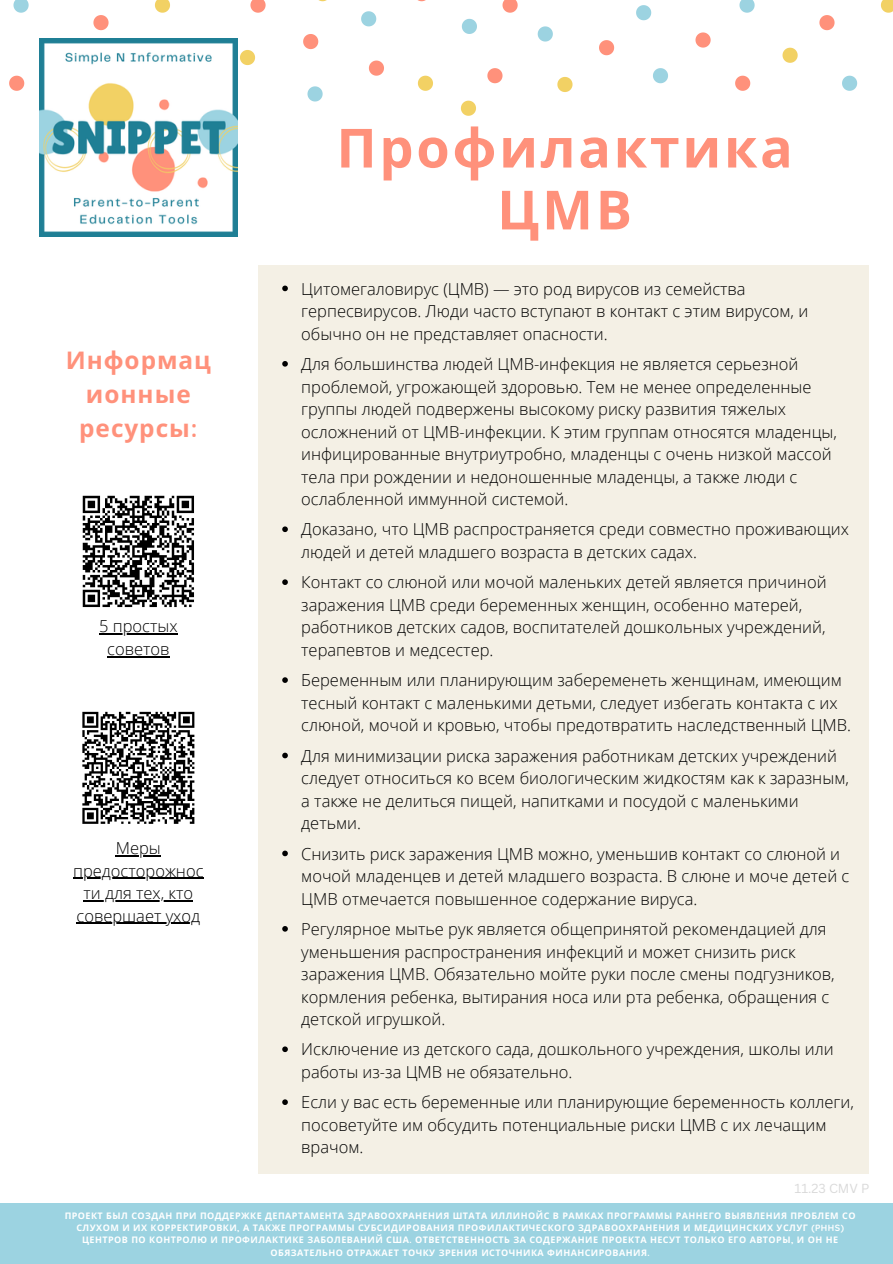
<style>
.page{position:relative;width:893px;height:1264px;background:#fff}
.page>*{position:absolute;margin:0;border:0;box-sizing:border-box;transform-origin:0 0}
.t1{font:700 54px/61.8px "Noto Sans";letter-spacing:.05em;color:#ff917b;text-align:center}
.t2{font:700 24.3px/33.8px "Noto Sans";letter-spacing:.04em;color:#ff917b;text-align:center}
.t3{font:300 16.5px/22.5px "Open Sans";color:#000}
.t4{font:12.75px "Canva Sans";color:#d9d9d9}
.t5{font:700 9px/12px "Noto Sans";letter-spacing:.05em;color:#fff;text-align:center}
.s1{font-family:"Quicksand"}
</style>
<div class="page">
<svg style="left:13px;top:0;width:16px;height:13px"></svg>
<svg style="left:307px;top:86px;width:15px;height:15px"></svg>
<svg style="left:361px;top:11px;width:15px;height:15px"></svg>
<svg style="left:155px;top:0;width:15px;height:13px"></svg>
<svg style="left:240px;top:50px;width:15px;height:15px"></svg>
<svg style="left:418px;top:76px;width:15px;height:15px"></svg>
<svg style="left:9px;top:76px;width:15px;height:15px"></svg>
<svg style="left:250px;top:0;width:15px;height:13px"></svg>
<svg style="left:93px;top:15px;width:15px;height:15px"></svg>
<svg style="left:303px;top:34px;width:15px;height:15px"></svg>
<svg style="left:369px;top:61px;width:15px;height:15px"></svg>
<svg style="left:739px;top:0;width:15px;height:13px"></svg>
<svg style="left:842px;top:76px;width:15px;height:15px"></svg>
<svg style="left:636px;top:5px;width:15px;height:15px"></svg>
<svg style="left:653px;top:68px;width:15px;height:15px"></svg>
<svg style="left:537px;top:26px;width:16px;height:16px"></svg>
<svg style="left:462px;top:19px;width:15px;height:15px"></svg>
<svg style="left:880px;top:0;width:12px;height:13px"></svg>
<svg style="left:557px;top:77px;width:15px;height:15px"></svg>
<svg style="left:461px;top:101px;width:15px;height:15px"></svg>
<svg style="left:782px;top:48px;width:15px;height:15px"></svg>
<svg style="left:695px;top:32px;width:15px;height:16px"></svg>
<svg style="left:735px;top:76px;width:15px;height:15px"></svg>
<svg style="left:487px;top:68px;width:15px;height:15px"></svg>
<svg style="left:502px;top:0;width:15px;height:13px"></svg>
<svg style="left:819px;top:15px;width:15px;height:15px"></svg>
<svg style="left:599px;top:40px;width:15px;height:15px"></svg>
<div style="left:259px;top:265px;width:610px;height:657px;background:#f4f0e5"></div>
<div style="left:0;top:1203px;width:892px;height:60px;background:#9cd3e1"></div>
<div style="left:259px;top:516px;width:610px;height:657px;background:#f4f0e5"></div>
<svg style="left:282px;top:285px;width:6px;height:6px"></svg>
<svg style="left:282px;top:361px;width:6px;height:5px"></svg>
<svg style="left:282px;top:526px;width:6px;height:6px"></svg>
<svg style="left:282px;top:579px;width:6px;height:6px"></svg>
<svg style="left:282px;top:677px;width:6px;height:6px"></svg>
<svg style="left:282px;top:752px;width:6px;height:6px"></svg>
<svg style="left:282px;top:850px;width:6px;height:6px"></svg>
<svg style="left:282px;top:926px;width:6px;height:5px"></svg>
<svg style="left:282px;top:1046px;width:6px;height:6px"></svg>
<svg style="left:282px;top:1099px;width:6px;height:5px"></svg>
<hr style="left:99px;top:633px;width:79px;height:1px;background:#000">
<hr style="left:107px;top:656px;width:62px;height:1px;background:#000">
<hr style="left:116px;top:855px;width:45px;height:1px;background:#000">
<hr style="left:73px;top:877px;width:130px;height:1px;background:#000">
<hr style="left:84px;top:900px;width:109px;height:1px;background:#000">
<hr style="left:76px;top:922px;width:124px;height:1px;background:#000">
<img style="left:39px;top:38px;width:198px;height:198px">
<svg style="left:82px;top:711px;width:113px;height:113px"></svg>
<svg style="left:82px;top:495px;width:112px;height:113px"></svg>
<p class="t2" style="left:66px;top:343px;width:147px">Информац ионные ресурсы<span class="s1">:</span></p>
<p class="t3" style="left:99px;top:614px;width:80px;text-align:center">5 простых советов</p>
<p class="t3" style="left:73px;top:836px;width:132px;text-align:center">Меры предосторожнос ти для тех, кто совершает уход</p>
<p class="t1" style="left:336px;top:116px;width:458px">Профилактика<br>ЦМВ</p>
<p class="t3" style="left:301px;top:277px;width:508px">Цитомегаловирус (ЦМВ) — это род вирусов из семейства герпесвирусов. Люди часто вступают в контакт с этим вирусом, и обычно он не представляет опасности.</p>
<p class="t3" style="left:301px;top:352px;width:537px">Для большинства людей ЦМВ-инфекция не является серьезной проблемой, угрожающей здоровью. Тем не менее определенные группы людей подвержены высокому риску развития тяжелых осложнений от ЦМВ-инфекции. К этим группам относятся младенцы, инфицированные внутриутробно, младенцы с очень низкой массой тела при рождении и недоношенные младенцы, а также люди с ослабленной иммунной системой.</p>
<p class="t3" style="left:301px;top:518px;width:549px">Доказано, что ЦМВ распространяется среди совместно проживающих людей и детей младшего возраста в детских садах.</p>
<p class="t3" style="left:301px;top:570px;width:526px">Контакт со слюной или мочой маленьких детей является причиной заражения ЦМВ среди беременных женщин, особенно матерей, работников детских садов, воспитателей дошкольных учреждений, терапевтов и медсестер.</p>
<p class="t3" style="left:301px;top:668px;width:551px">Беременным или планирующим забеременеть женщинам, имеющим тесный контакт с маленькими детьми, следует избегать контакта с их слюной, мочой и кровью, чтобы предотвратить наследственный ЦМВ.</p>
<p class="t3" style="left:301px;top:744px;width:549px">Для минимизации риска заражения работникам детских учреждений следует относиться ко всем биологическим жидкостям как к заразным, а также не делиться пищей, напитками и посудой с маленькими детьми.</p>
<p class="t3" style="left:301px;top:842px;width:549px">Снизить риск заражения ЦМВ можно, уменьшив контакт со слюной и мочой младенцев и детей младшего возраста. В слюне и моче детей с<br>ЦМВ отмечается повышенное содержание вируса.</p>
<p class="t3" style="left:301px;top:917px;width:535px">Регулярное мытье рук является общепринятой рекомендацией для уменьшения распространения инфекций и может снизить риск заражения ЦМВ. Обязательно мойте руки после смены подгузников, кормления ребенка, вытирания носа или рта ребенка, обращения с детской игрушкой.</p>
<p class="t3" style="left:301px;top:1037px;width:534px">Исключение из детского сада, дошкольного учреждения, школы или работы из-за ЦМВ не обязательно.</p>
<p class="t3" style="left:301px;top:1090px;width:554px">Если у вас есть беременные или планирующие беременность коллеги, посоветуйте им обсудить потенциальные риски ЦМВ с их лечащим врачом.</p>
<p class="t4" style="left:794px;top:1179px;width:76px">11.23 CMV P</p>
<p class="t5" style="left:65px;top:1209px;width:792px">ПРОЕКТ БЫЛ СОЗДАН ПРИ ПОДДЕРЖКЕ ДЕПАРТАМЕНТА ЗДРАВООХРАНЕНИЯ ШТАТА ИЛЛИНОЙС В РАМКАХ ПРОГРАММЫ РАННЕГО ВЫЯВЛЕНИЯ ПРОБЛЕМ СО СЛУХОМ И ИХ КОРРЕКТИРОВКИ<span class="s1">,</span> А ТАКЖЕ ПРОГРАММЫ СУБСИДИРОВАНИЯ ПРОФИЛАКТИЧЕСКОГО ЗДРАВООХРАНЕНИЯ И МЕДИЦИНСКИХ УСЛУГ <span class="s1">(PHHS)<br></span>ЦЕНТРОВ ПО КОНТРОЛЮ И ПРОФИЛАКТИКЕ ЗАБОЛЕВАНИЙ США<span class="s1">.</span> ОТВЕТСТВЕННОСТЬ ЗА СОДЕРЖАНИЕ ПРОЕКТА НЕСУТ ТОЛЬКО ЕГО АВТОРЫ<span class="s1">,</span> И ОН НЕ ОБЯЗАТЕЛЬНО ОТРАЖАЕТ ТОЧКУ ЗРЕНИЯ ИСТОЧНИКА ФИНАНСИРОВАНИЯ<span class="s1">.</span></p>
</div>
